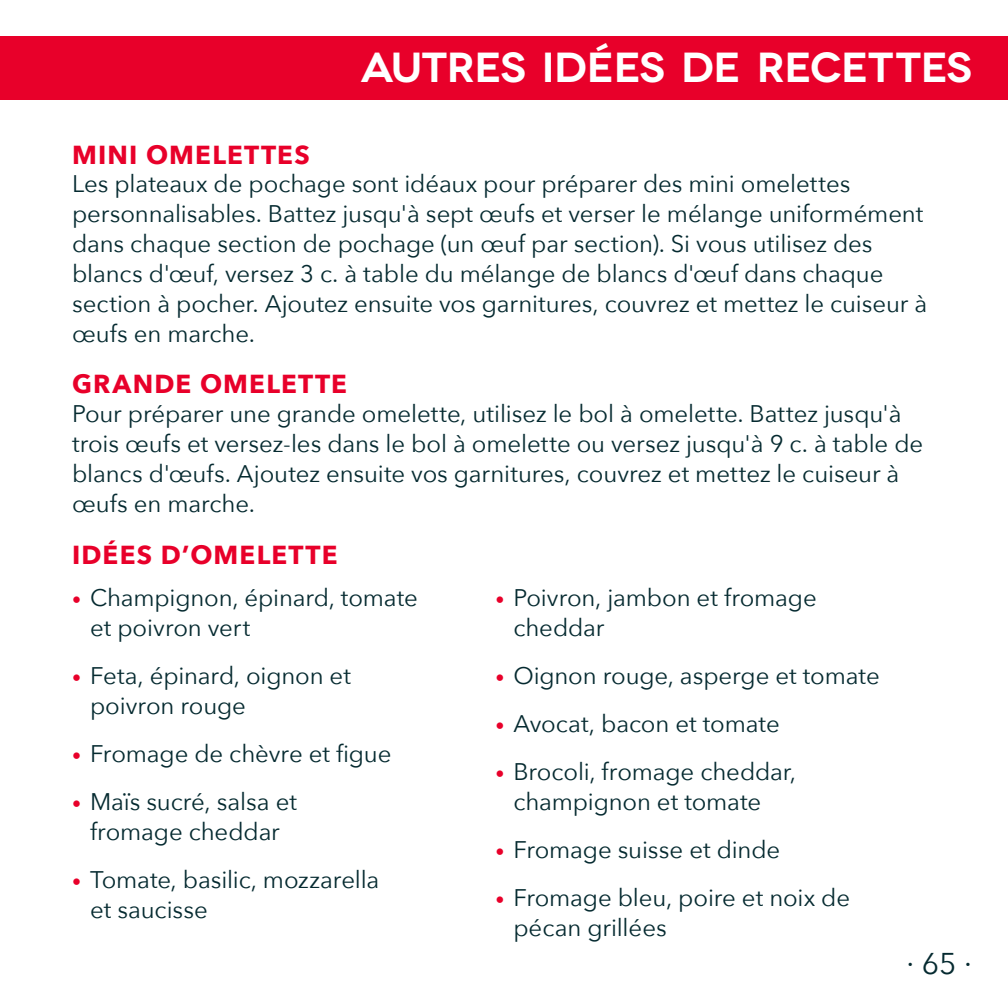
<style>
.page{position:relative;width:1008px;height:1008px;background:#fff}
.page>*{position:absolute;margin:0;border:0;box-sizing:border-box;transform-origin:0 0}
.Page_Title{font:600 42px "Novecentowide";letter-spacing:-.01em;color:#fff}
.t1{font:30px "Avenir Next";color:#052a30}
.Page_Subheads{font:700 26px "Avenir Next";letter-spacing:.045em;color:#e8002a}
.Body_Text{font:24px/30px "Avenir Next";letter-spacing:-.005em;color:#052a30}
.s1{font-size:18px;color:#e8002a}
</style>
<div class="page">
<div style="left:0;top:36px;width:1008px;height:63px;background:#e8002a"></div>
<p class="Page_Subheads" style="left:72px;top:132px;width:239px">MINI OMELETTES</p>
<p class="Page_Title" style="left:361px;top:42px;width:613px">AUTRES IDÉES DE RECETTES</p>
<p class="Body_Text" style="left:72px;top:168px;width:857px">Les plateaux de pochage sont idéaux pour préparer des mini omelettes personnalisables. Battez jusqu'à sept œufs et verser le mélange uniformément dans chaque section de pochage (un œuf par section). Si vous utilisez des blancs d'œuf, versez 3 c. à table du mélange de blancs d'œuf dans chaque section à pocher. Ajoutez ensuite vos garnitures, couvrez et mettez le cuiseur à œufs en marche.</p>
<p class="Page_Subheads" style="left:72px;top:361px;width:277px">GRANDE OMELETTE</p>
<p class="Body_Text" style="left:72px;top:397px;width:853px">Pour préparer une grande omelette, utilisez le bol à omelette. Battez jusqu'à trois œufs et versez-les dans le bol à omelette ou versez jusqu'à 9 c. à table de blancs d'œufs. Ajoutez ensuite vos garnitures, couvrez et mettez le cuiseur à œufs en marche.</p>
<p class="Page_Subheads" style="left:72px;top:532px;width:267px">IDÉES D’OMELETTE</p>
<p class="Body_Text" style="left:90px;top:581px;width:329px;text-indent:-18px"><span class="s1">•</span> Champignon, épinard, tomate et poivron vert</p>
<p class="Body_Text" style="left:90px;top:659px;width:263px;text-indent:-18px"><span class="s1">•</span> Feta, épinard, oignon et poivron rouge</p>
<p class="Body_Text" style="left:72px;top:737px;width:321px"><span class="s1">•</span> Fromage de chèvre et figue</p>
<p class="Body_Text" style="left:72px;top:785px;width:227px;text-align:center"><span class="s1">•</span> Maïs sucré, salsa et fromage cheddar</p>
<p class="Body_Text" style="left:90px;top:863px;width:291px;text-indent:-18px"><span class="s1">•</span> Tomate, basilic, mozzarella et saucisse</p>
<p class="Body_Text" style="left:513px;top:581px;width:305px;text-indent:-18px"><span class="s1">•</span> Poivron, jambon et fromage cheddar</p>
<p class="Body_Text" style="left:495px;top:659px;width:386px"><span class="s1">•</span> Oignon rouge, asperge et tomate</p>
<p class="Body_Text" style="left:495px;top:707px;width:286px"><span class="s1">•</span> Avocat, bacon et tomate</p>
<p class="Body_Text" style="left:513px;top:755px;width:284px;text-indent:-18px"><span class="s1">•</span> Brocoli, fromage cheddar, champignon et tomate</p>
<p class="Body_Text" style="left:495px;top:833px;width:286px"><span class="s1">•</span> Fromage suisse et dinde</p>
<p class="Body_Text" style="left:513px;top:881px;width:338px;text-indent:-18px"><span class="s1">•</span> Fromage bleu, poire et noix de pécan grillées</p>
<p class="t1" style="left:907px;top:938px;width:67px">∙ 65 ∙</p>
</div>
